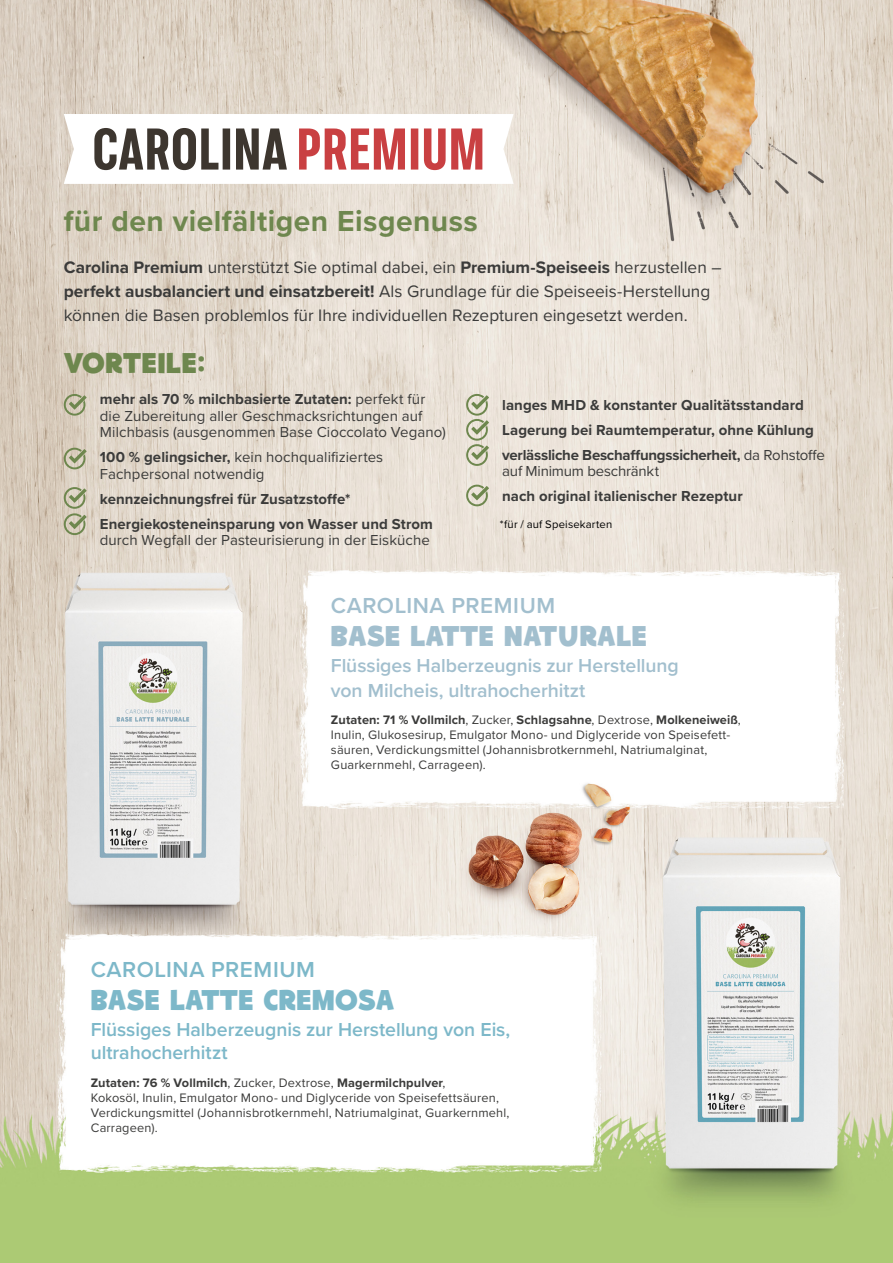
<style>
.page{position:relative;width:893px;height:1263px;background:#fff}
.page>*{position:absolute;margin:0;border:0;box-sizing:border-box;transform-origin:0 0}
.t1{font:700 30px "Proxima Nova";letter-spacing:.015em;color:#6e874e}
.t2{font:900 28.5px "TOMO Bossa";letter-spacing:.03em;color:#a2bfce}
.t3{font:900 28.5px "TOMO Bossa";letter-spacing:.03em;color:#7db8c9}
.t4{font:900 28.5px "TOMO Bossa";letter-spacing:.03em;color:#6e874e}
.t5{font:600 22.5px "Proxima Nova";letter-spacing:.025em;color:#a2bfce}
.t6{font:600 22.5px "Proxima Nova";letter-spacing:.025em;color:#7db8c9}
.t7{font:600 19.5px/25.5px "Proxima Nova";letter-spacing:-.005em;color:#a2bfce}
.t8{font:600 19.5px/23.4px "Proxima Nova";letter-spacing:-.005em;color:#7db8c9}
.t9{font:17.25px/24px "Proxima Nova";color:#3b3b3a}
.t10{font:15px/16.5px "Proxima Nova";letter-spacing:.005em;color:#3b3b3a}
.t11{font:700 15px/25px "Proxima Nova";letter-spacing:.005em;color:#3b3b3a}
.t12{font:15px "Proxima Nova";letter-spacing:-.015em;color:#3b3b3a}
.t13{font:12.75px/15px "Proxima Nova";letter-spacing:.015em;color:#3b3b3a}
.t14{font:11.25px "Proxima Nova";letter-spacing:.02em;color:#000}
.s1{font-weight:700}
.s2{font-weight:400}
</style>
<div class="page">
<img style="left:0;top:0;width:893px;height:1263px">
<svg style="left:466px;top:394px;width:23px;height:72px;background:#c0c3a9"></svg>
<svg style="left:466px;top:485px;width:23px;height:21px"></svg>
<svg style="left:64px;top:394px;width:23px;height:22px"></svg>
<svg style="left:64px;top:448px;width:23px;height:21px"></svg>
<svg style="left:64px;top:487px;width:23px;height:48px"></svg>
<svg style="left:64px;top:114px;width:450px;height:70px"></svg>
<h1 class="t1" style="left:64px;top:199px;width:415px">für den vielfältigen Eisgenuss</h1>
<p class="t9" style="left:64px;top:255px;width:659px"><span class="s1">Carolina Premium</span> unterstützt Sie optimal dabei, ein <span class="s1">Premium-Speiseeis</span> herzustellen – <span class="s1">perfekt ausbalanciert und einsatzbereit!</span> Als Grundlage für die Speiseeis-Herstellung können die Basen problemlos für Ihre individuellen Rezepturen eingesetzt werden.</p>
<h2 class="t4" style="left:64px;top:337px;width:143px">VORTEILE:</h2>
<p class="t10" style="left:100px;top:390px;width:348px"><span class="s1">mehr als 70 % milchbasierte Zutaten:</span> perfekt für die Zubereitung aller Geschmacksrichtungen auf<br>Milchbasis (ausgenommen Base Cioccolato Vegano)</p>
<p class="t10" style="left:100px;top:448px;width:285px"><span class="s1">100 % gelingsicher,</span> kein hochqualifiziertes<br>Fachpersonal notwendig</p>
<p class="t11" style="left:100px;top:486px;width:335px">kennzeichnungsfrei für Zusatzstoffe*<br>Energiekosteneinsparung von Wasser und Strom</p>
<p class="t10" style="left:100px;top:531px;width:332px">durch Wegfall der Pasteurisierung in der Eisküche</p>
<p class="t11" style="left:502px;top:392px;width:324px">langes MHD &amp; konstanter Qualitätsstandard<br>Lagerung bei Raumtemperatur, ohne Kühlung verlässliche Beschaffungssicherheit, <span class="s2">da Rohstoffe</span></p>
<p class="t12" style="left:502px;top:460px;width:158px">auf Minimum beschränkt</p>
<p class="t11" style="left:502px;top:483px;width:242px">nach original italienischer Rezeptur</p>
<p class="t14" style="left:500px;top:516px;width:114px">*für / auf Speisekarten</p>
<p class="t14" style="left:502px;top:516px;width:114px">*für / auf Speisekarten</p>
<h3 class="t5" style="left:331px;top:589px;width:226px">CAROLINA PREMIUM</h3>
<h2 class="t2" style="left:331px;top:610px;width:317px">BASE LATTE NATURALE</h2>
<h3 class="t7" style="left:331px;top:652px;width:349px">Flüssiges Halberzeugnis zur Herstellung von Milcheis, ultrahocherhitzt</h3>
<p class="t13" style="left:331px;top:711px;width:411px"><span class="s1">Zutaten: 71 % Vollmilch</span>, Zucker, <span class="s1">Schlagsahne</span>, Dextrose, <span class="s1">Molkeneiweiß</span>, Inulin, Glukosesirup, Emulgator Mono- und Diglyceride von Speisefett&shy;säuren, Verdickungsmittel (Johannisbrotkernmehl, Natriumalginat, Guarkernmehl, Carrageen).</p>
<h3 class="t6" style="left:91px;top:953px;width:226px">CAROLINA PREMIUM</h3>
<h2 class="t3" style="left:91px;top:974px;width:305px">BASE LATTE CREMOSA</h2>
<h3 class="t8" style="left:91px;top:1017px;width:421px">Flüssiges Halberzeugnis zur Herstellung von Eis, ultrahocherhitzt</h3>
<p class="t13" style="left:91px;top:1074px;width:420px"><span class="s1">Zutaten: 76 % Vollmilch</span>, Zucker, Dextrose, <span class="s1">Magermilchpulver</span>,<br>Kokosöl, Inulin, Emulgator Mono- und Diglyceride von Speisefettsäuren, Verdickungsmittel (Johannisbrotkernmehl, Natriumalginat, Guarkernmehl, Carrageen).</p>
</div>
